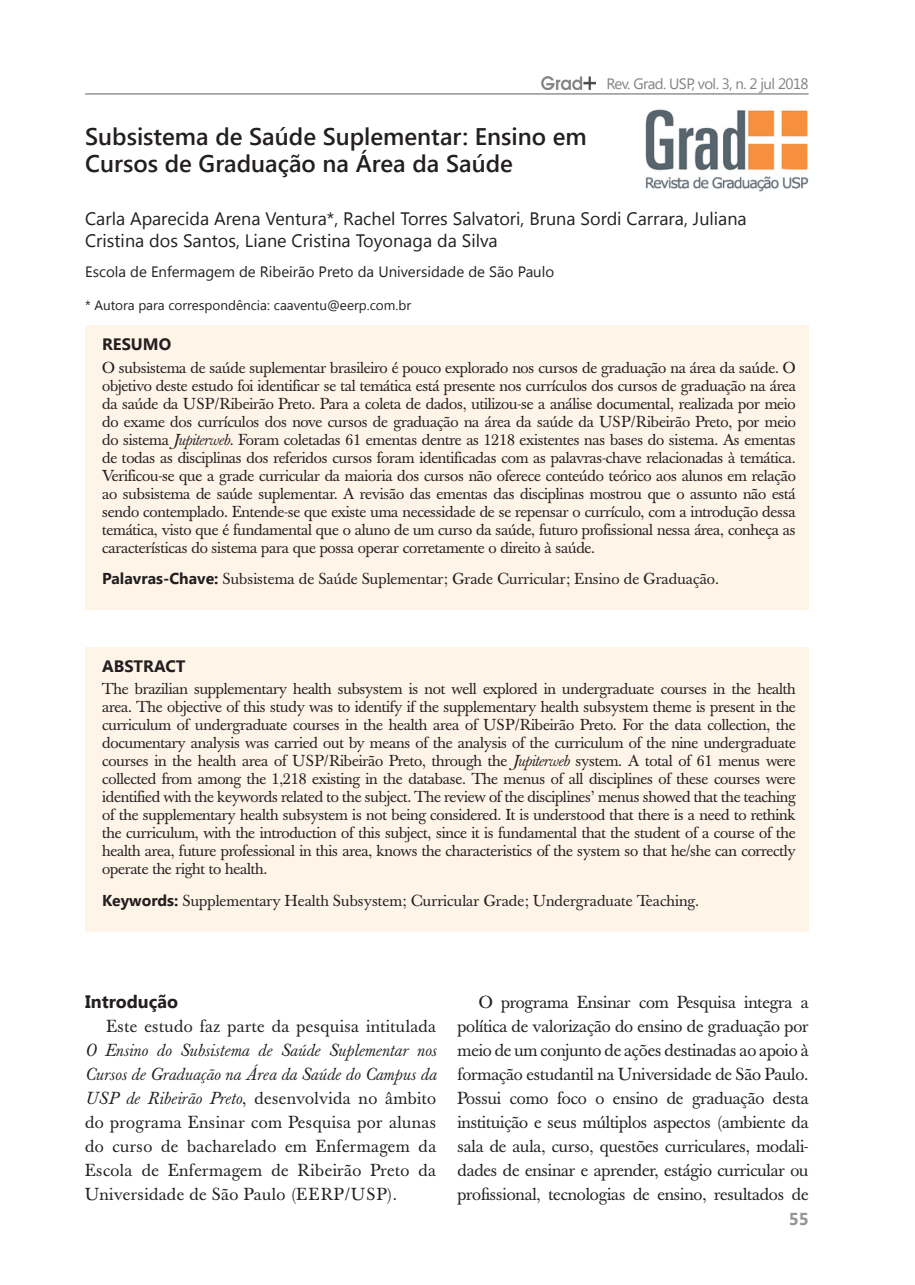
<style>
.page{position:relative;width:915px;height:1285px;background:#fff}
.page>*{position:absolute;margin:0;border:0;box-sizing:border-box;transform-origin:0 0}
.t1{font:600 24px/27px "Segoe UI";color:#231f20}
.t2{font:18px/22.5px "Segoe UI";color:#231f20}
.Subtítulo_Texto_01_I{font:700 18px "Segoe UI";color:#231f20}
.Texto_01{font:17.25px/24px "Baskerville";color:#231f20;text-align:justify}
.t3{font:700 17.25px "Segoe UI";color:#939598}
.t4{font:700 16.5px "Segoe UI";color:#231f20}
.t5{font:15.75px/18px "Baskerville";color:#231f20;text-align:justify}
.t6{font:15px "Segoe UI";color:#231f20}
.t7{font:15px "Segoe UI";letter-spacing:-.04em;color:#808285}
.t8{font:13.5px "Segoe UI";color:#231f20}
.s1{font-style:italic}
.s2{font-family:"Segoe UI";font-weight:700}
</style>
<div class="page">
<hr style="left:85px;top:93px;width:723px;height:2px;background:#939598">
<img style="left:541px;top:77px;width:54px;height:13px">
<img style="left:645px;top:109px;width:163px;height:83px">
<div style="left:85px;top:326px;width:723px;height:283px;background:#fff4e8"></div>
<div style="left:85px;top:647px;width:723px;height:284px;background:#fff4e8"></div>
<p class="t7" style="left:606px;top:73px;width:203px">Rev. Grad. USP, vol. 3, n. 2 jul 2018</p>
<p class="t1" style="left:85px;top:123px;width:503px">Subsistema de Saúde Suplementar: Ensino em<br>Cursos de Graduação na Área da Saúde</p>
<p class="t2" style="left:85px;top:206px;width:663px">Carla Aparecida Arena Ventura*, Rachel Torres Salvatori, Bruna Sordi Carrara, Juliana<br>Cristina dos Santos, Liane Cristina Toyonaga da Silva</p>
<p class="t6" style="left:85px;top:261px;width:470px">Escola de Enfermagem de Ribeirão Preto da Universidade de São Paulo</p>
<p class="t8" style="left:85px;top:295px;width:327px">* Autora para correspondência: caaventu@eerp.com.br</p>
<p class="t4" style="left:102px;top:332px;width:71px">RESUMO</p>
<p class="t5" style="left:102px;top:358px;width:695px">O subsistema de saúde suplementar brasileiro é pouco explorado nos cursos de graduação na área da saúde. O objetivo deste estudo foi identificar se tal temática está presente nos currículos dos cursos de graduação na área da saúde da USP/Ribeirão Preto. Para a coleta de dados, utilizou-se a análise documental, realizada por meio do exame dos currículos dos nove cursos de graduação na área da saúde da USP/Ribeirão Preto, por meio do sistema <span class="s1">J</span><span class="s1">upiterweb</span>. Foram coletadas 61 ementas dentre as 1218 existentes nas bases do sistema. As ementas de todas as disciplinas dos referidos cursos foram identificadas com as palavras-chave relacionadas à temática.<br>Verificou-se que a grade curricular da maioria dos cursos não oferece conteúdo teórico aos alunos em relação ao subsistema de saúde suplementar. A revisão das ementas das disciplinas mostrou que o assunto não está sendo contemplado. Entende-se que existe uma necessidade de se repensar o currículo, com a introdução dessa temática, visto que é fundamental que o aluno de um curso da saúde, futuro profissional nessa área, conheça as características do sistema para que possa operar corretamente o direito à saúde.</p>
<p class="t5" style="left:102px;top:569px;width:618px"><span class="s2">Palavras-Chave:</span> Subsistema de Saúde Suplementar; Grade Curricular; Ensino de Graduação.</p>
<p class="t4" style="left:102px;top:654px;width:85px">ABSTRACT</p>
<p class="t5" style="left:102px;top:680px;width:695px">The brazilian supplementary health subsystem is not well explored in undergraduate courses in the health area. The objective of this study was to identify if the supplementary health subsystem theme is present in the curriculum of undergraduate courses in the health area of USP/Ribeirão Preto. For the data collection, the documentary analysis was carried out by means of the analysis of the curriculum of the nine undergraduate courses in the health area of USP/Ribeirão Preto, through the <span class="s1">J</span><span class="s1">upiterweb</span> system. A total of 61 menus were collected from among the 1,218 existing in the database. The menus of all disciplines of these courses were identified with the keywords related to the subject. The review of the disciplines’ menus showed that the teaching of the supplementary health subsystem is not being considered. It is understood that there is a need to rethink the curriculum, with the introduction of this subject, since it is fundamental that the student of a course of the health area, future professional in this area, knows the characteristics of the system so that he/she can correctly operate the right to health.</p>
<p class="t5" style="left:102px;top:891px;width:598px"><span class="s2">Keywords:</span> Supplementary Health Subsystem; Curricular Grade; Undergraduate Teaching.</p>
<p class="Subtítulo_Texto_01_I" style="left:85px;top:988px;width:95px">Introdução</p>
<p class="Texto_01" style="left:85px;top:1014px;width:352px;text-indent:21px">Este estudo faz parte da pesquisa intitulada <span class="s1">O Ensino do Subsistema de Saúde Suplementar nos Cursos de Graduação na Área da Saúde do Campus da USP de Ribeirão Preto</span>, desenvolvida no âmbito do programa Ensinar com Pesquisa por alunas do curso de bacharelado em Enfermagem da Escola de Enfermagem de Ribeirão Preto da Universidade de São Paulo (EERP/USP).</p>
<p class="Texto_01" style="left:457px;top:990px;width:352px;text-indent:21px">O programa Ensinar com Pesquisa integra a política de valorização do ensino de graduação por meio de um conjunto de ações destinadas ao apoio à formação estudantil na Universidade de São Paulo.<br>Possui como foco o ensino de graduação desta instituição e seus múltiplos aspectos (ambiente da sala de aula, curso, questões curriculares, modali&shy;dades de ensinar e aprender, estágio curricular ou profissional, tecnologias de ensino, resultados de</p>
<p class="t3" style="left:788px;top:1206px;width:21px">55</p>
</div>
